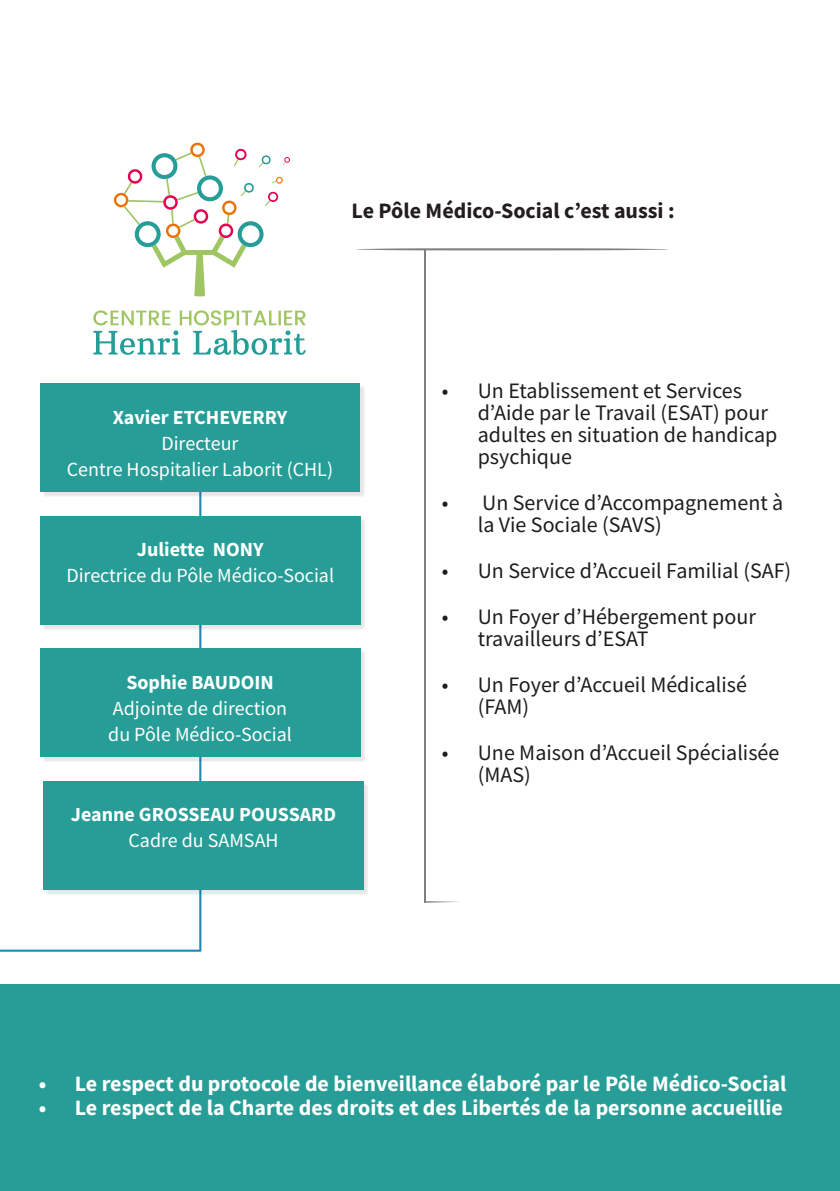
<style>
.page{position:relative;width:840px;height:1191px;background:#fff}
.page>*{position:absolute;margin:0;border:0;box-sizing:border-box;transform-origin:0 0}
.t1{font:22px/22px "font 000000002 a 936086";color:#1d1d1b}
.t2{font:22px "font 000000002 a 936085";color:#fff}
.t3{font:22px "font 000000002 a 936085";color:#231e1e}
.t4{font:20px/26px "font 000000002 a 936086";color:#fff}
.t5{font:20px "font 000000002 a 936085";color:#fff}
</style>
<div class="page">
<div style="left:0;top:983px;width:839px;height:208px;background:#269d96"></div>
<svg style="left:0;top:496px;width:201px;height:455px"></svg>
<img style="left:43px;top:651px;width:321px;height:110px">
<div style="left:40px;top:648px;width:320px;height:109px;background:#269d96"></div>
<img style="left:46px;top:784px;width:321px;height:110px">
<div style="left:43px;top:781px;width:320px;height:108px;background:#269d96"></div>
<img style="left:43px;top:519px;width:321px;height:110px">
<div style="left:40px;top:516px;width:320px;height:108px;background:#269d96"></div>
<svg style="left:93px;top:152px;width:212px;height:203px"></svg>
<hr style="left:424px;top:250px;width:1px;height:652px;background:#808080">
<svg style="left:357px;top:248px;width:310px;height:2px"></svg>
<svg style="left:425px;top:901px;width:34px;height:1px"></svg>
<div style="left:44px;top:386px;width:320px;height:110px;background:#e7e7e7"></div>
<div style="left:40px;top:383px;width:319px;height:109px;background:#269d96"></div>
<p class="t3" style="left:351px;top:196px;width:324px">Le Pôle Médico-Social cʼest aussi :</p>
<p class="t5" style="left:113px;top:404px;width:176px">Xavier ETCHEVERRY</p>
<p class="t4" style="left:67px;top:430px;width:267px;text-align:center">Directeur<br>Centre Hospitalier Laborit (CHL)</p>
<p class="t5" style="left:137px;top:536px;width:128px">Juliette NONY</p>
<p class="t4" style="left:66px;top:562px;width:269px">Directrice du Pôle Médico-Social</p>
<p class="t5" style="left:126px;top:669px;width:149px">Sophie BAUDOIN</p>
<p class="t4" style="left:108px;top:694px;width:185px">Adjointe de direction du Pôle Médico-Social</p>
<p class="t5" style="left:71px;top:801px;width:267px">Jeanne GROSSEAU POUSSARD</p>
<p class="t4" style="left:128px;top:827px;width:151px">Cadre du SAMSAH</p>
<p class="t1" style="left:477px;top:379px;width:301px;text-indent:-36px">• Un Etablissement et Services dʼAide par le Travail (ESAT) pour adultes en situation de handicap psychique</p>
<p class="t1" style="left:477px;top:491px;width:307px;text-indent:-36px">• Un Service dʼAccompagnement à la Vie Sociale (SAVS)</p>
<p class="t1" style="left:441px;top:559px;width:351px">• Un Service dʼAccueil Familial (SAF)</p>
<p class="t1" style="left:477px;top:605px;width:280px;text-indent:-36px">• Un Foyer dʼHébergement pour travailleurs dʼESAT</p>
<p class="t1" style="left:477px;top:673px;width:271px;text-indent:-36px">• Un Foyer dʼAccueil Médicalisé (FAM)</p>
<p class="t1" style="left:477px;top:741px;width:303px;text-indent:-36px">• Une Maison dʼAccueil Spécialisée (MAS)</p>
<p class="t2" style="left:39px;top:1068px;width:748px">• Le respect du protocole de bienveillance élaboré par le Pôle Médico-Social</p>
<p class="t2" style="left:39px;top:1092px;width:745px">• Le respect de la Charte des droits et des Libertés de la personne accueillie</p>
</div>
